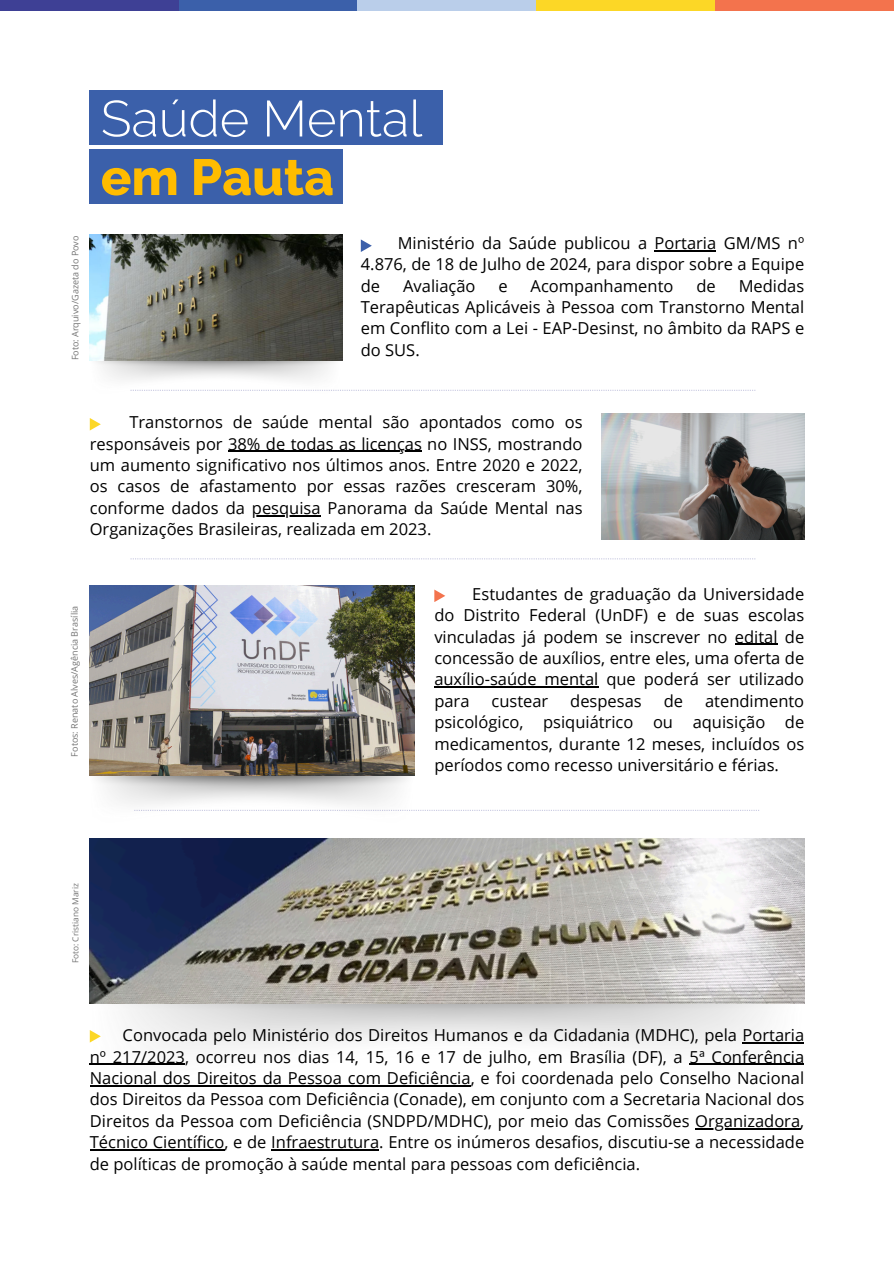
<style>
.page{position:relative;width:894px;height:1264px;background:#fff}
.page>*{position:absolute;margin:0;border:0;box-sizing:border-box;transform-origin:0 0}
.t1{font:300 50.7px/58.5px "Raleway";color:#fff}
.t2{font:16.5px/21.3px "Open Sans";color:#000;text-align:justify}
.t3{font:9px "Open Sans";color:#747474}
.t4{font:8.25px "Open Sans";color:#747474}
.s1{font-weight:800;color:#ffbc00}
</style>
<div class="page">
<div style="left:0;top:0;width:179px;height:10px;background:#3e4095"></div>
<div style="left:179px;top:0;width:178px;height:10px;background:#3b60aa"></div>
<div style="left:357px;top:0;width:179px;height:10px;background:#baceea"></div>
<div style="left:536px;top:0;width:178px;height:10px;background:#fcd726"></div>
<div style="left:714px;top:0;width:179px;height:10px;background:#f3734d"></div>
<img style="left:89px;top:360px;width:252px;height:30px">
<img style="left:89px;top:234px;width:253px;height:126px">
<div style="left:89px;top:90px;width:354px;height:55px;background:#3b60aa"></div>
<hr style="left:654px;top:250px;width:62px;height:1px;background:#000">
<div style="left:89px;top:149px;width:254px;height:55px;background:#3b60aa"></div>
<svg style="left:361px;top:239px;width:11px;height:13px"></svg>
<hr style="left:228px;top:451px;width:194px;height:1px;background:#000">
<hr style="left:252px;top:515px;width:68px;height:1px;background:#000">
<svg style="left:90px;top:418px;width:11px;height:12px"></svg>
<svg style="left:130px;top:558px;width:625px;height:1px"></svg>
<svg style="left:130px;top:390px;width:625px;height:1px"></svg>
<hr style="left:734px;top:643px;width:43px;height:2px;background:#000">
<hr style="left:434px;top:686px;width:164px;height:1px;background:#000">
<svg style="left:434px;top:589px;width:11px;height:13px"></svg>
<img style="left:89px;top:775px;width:325px;height:29px">
<img style="left:89px;top:585px;width:325px;height:190px">
<svg style="left:134px;top:809px;width:625px;height:2px"></svg>
<img style="left:90px;top:1003px;width:714px;height:84px">
<img style="left:90px;top:838px;width:714px;height:165px">
<hr style="left:742px;top:1042px;width:62px;height:1px;background:#000">
<hr style="left:90px;top:1063px;width:95px;height:1px;background:#000">
<hr style="left:689px;top:1063px;width:115px;height:1px;background:#000">
<hr style="left:90px;top:1085px;width:380px;height:1px;background:#000">
<hr style="left:695px;top:1127px;width:105px;height:2px;background:#000">
<hr style="left:90px;top:1149px;width:134px;height:1px;background:#000">
<hr style="left:271px;top:1149px;width:108px;height:1px;background:#000">
<svg style="left:90px;top:1030px;width:11px;height:12px"></svg>
<img style="left:601px;top:414px;width:203px;height:126px">
<p class="t3" style="left:69px;top:360px;width:126px;rotate:-90deg">Foto: Arquivo/Gazeta do Povo</p>
<h2 class="t1" style="left:101px;top:89px;width:323px">Saúde Mental <span class="s1">em Pauta</span></h2>
<p class="t2" style="left:361px;top:232px;width:445px;text-indent:37px">Ministério da Saúde publicou a Portaria GM/MS nº 4.876, de 18 de Julho de 2024, para dispor sobre a Equipe de</p>
<p class="t2" style="left:361px;top:275px;width:445px;text-indent:378px">Medidas Terapêuticas Aplicáveis à Pessoa com Transtorno Mental em Conflito com a Lei - EAP-Desinst, no âmbito da RAPS e do SUS.</p>
<p class="t2" style="left:403px;top:275px;width:74px">Avaliação</p>
<p class="t2" style="left:498px;top:275px;width:11px">e</p>
<p class="t2" style="left:530px;top:275px;width:144px">Acompanhamento</p>
<p class="t2" style="left:696px;top:275px;width:21px">de</p>
<h1 class="t2" style="left:90px;top:411px;width:494px;text-align:right">Transtornos de saúde mental são apontados como os responsáveis por 38% de todas as licenças no INSS, mostrando</h1>
<p class="t2" style="left:90px;top:454px;width:494px">um aumento significativo nos últimos anos. Entre 2020 e 2022, os casos de afastamento por essas razões cresceram 30%, conforme dados da pesquisa Panorama da Saúde Mental nas</p>
<h2 class="t2" style="left:90px;top:518px;width:343px">Organizações Brasileiras, realizada em 2023.</h2>
<p class="t3" style="left:68px;top:756px;width:152px;rotate:-90deg">Fotos: Renato Alves/Agência Brasília</p>
<p class="t2" style="left:434px;top:583px;width:371px;text-indent:38px">Estudantes de graduação da Universidade do Distrito Federal (UnDF) e de suas escolas vinculadas já podem se inscrever no edital de concessão de auxílios, entre eles, uma oferta de auxílio-saúde mental que poderá ser utilizado para</p>
<p class="t2" style="left:434px;top:689px;width:371px;text-indent:271px">atendimento psicológico, psiquiátrico ou aquisição de medicamentos, durante 12 meses, incluídos os períodos como recesso universitário e férias.</p>
<p class="t2" style="left:491px;top:689px;width:58px">custear</p>
<p class="t2" style="left:570px;top:689px;width:73px">despesas</p>
<p class="t2" style="left:663px;top:689px;width:21px">de</p>
<p class="t4" style="left:70px;top:963px;width:81px;rotate:-90deg">Foto: Cristiano Mariz</p>
<p class="t2" style="left:90px;top:1024px;width:715px;text-indent:33px">Convocada pelo Ministério dos Direitos Humanos e da Cidadania (MDHC), pela Portaria nº 217/2023, ocorreu nos dias 14, 15, 16 e 17 de julho, em Brasília (DF), a 5ª Conferência Nacional dos Direitos da Pessoa com Deficiência, e foi coordenada pelo Conselho Nacional dos Direitos da Pessoa com Deficiência (Conade), em conjunto com a Secretaria Nacional dos Direitos da Pessoa com Deficiência (SNDPD/MDHC), por meio das Comissões Organizadora,</p>
<p class="t2" style="left:90px;top:1131px;width:715px">Técnico Científico, e de Infraestrutura. Entre os inúmeros desafios, discutiu-se a necessidade de políticas de promoção à saúde mental para pessoas com deficiência.</p>
</div>
